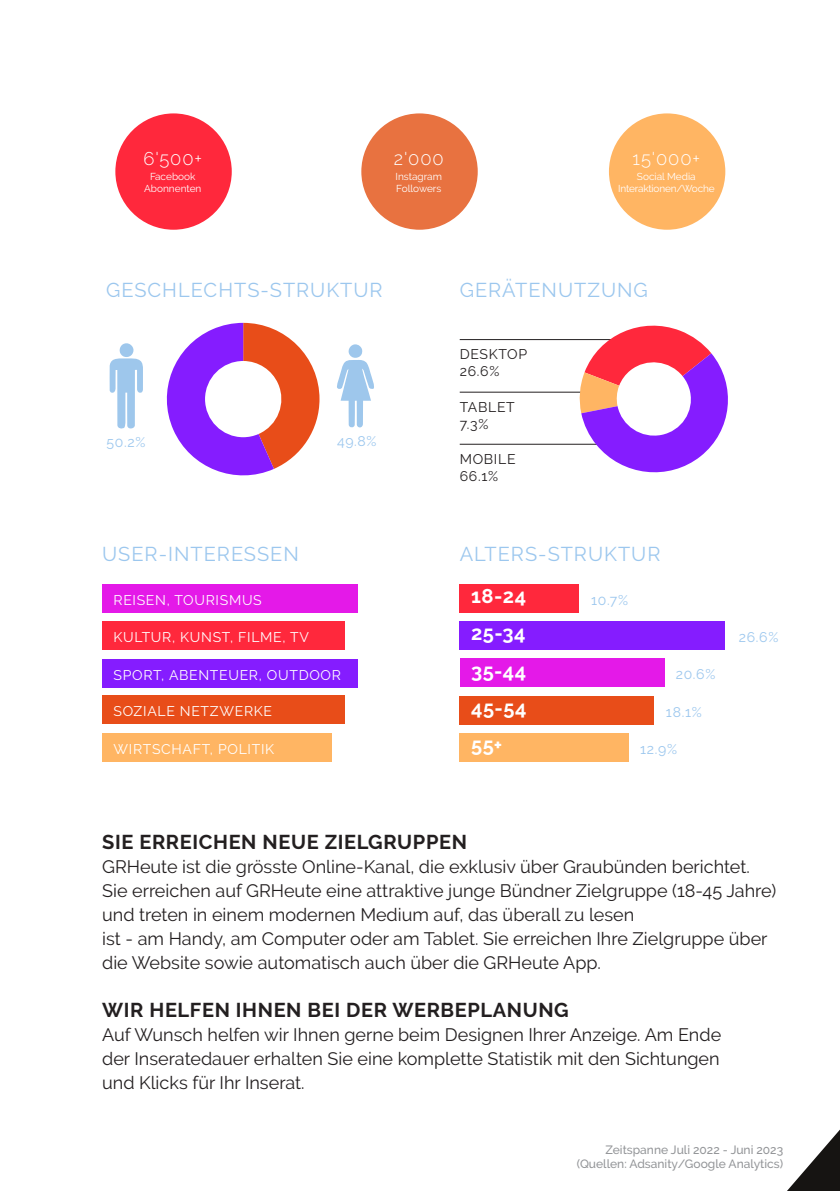
<style>
.page{position:relative;width:840px;height:1191px;background:#fff}
.page>*{position:absolute;margin:0;border:0;box-sizing:border-box;transform-origin:0 0}
.t1{font:20px "Raleway";letter-spacing:.05em;color:#9cc7ee}
.t2{font:700 20px "Raleway";letter-spacing:.03em;color:#231f20}
.t3{font:700 20px "Raleway";letter-spacing:.03em;color:#fff}
.t4{font:300 18.4px "Raleway";letter-spacing:.05em;color:#fff}
.t5{font:18px/24px "Raleway";color:#231f20}
.t6{font:14px "Raleway";letter-spacing:.05em;color:#fff}
.t7{font:14px "Raleway";letter-spacing:.05em;color:#9cc7ee}
.t8{font:14px/16.8px "Raleway";letter-spacing:.05em;color:#231f20}
.t9{font:500 12px "Raleway";color:#939598}
.t10{font:10px "Raleway";color:#fff}
.t11{font:10px "Raleway";letter-spacing:-.02em;color:#fff}
</style>
<div class="page">
<div style="left:459px;top:584px;width:120px;height:28px;background:#ff283c"></div>
<div style="left:459px;top:621px;width:265px;height:28px;background:#851cff"></div>
<div style="left:459px;top:659px;width:205px;height:28px;background:#e419e8"></div>
<div style="left:459px;top:696px;width:194px;height:28px;background:#e84d19"></div>
<div style="left:459px;top:733px;width:169px;height:28px;background:#ffb563"></div>
<svg style="left:109px;top:343px;width:34px;height:86px"></svg>
<hr style="left:459px;top:444px;width:194px;height:1px;background:#231f20">
<hr style="left:459px;top:392px;width:142px;height:1px;background:#231f20">
<hr style="left:459px;top:339px;width:194px;height:1px;background:#231f20">
<div style="left:102px;top:695px;width:243px;height:29px;background:#e84d19"></div>
<div style="left:102px;top:733px;width:230px;height:28px;background:#ffb563"></div>
<div style="left:102px;top:621px;width:243px;height:29px;background:#ff283c"></div>
<div style="left:102px;top:659px;width:256px;height:28px;background:#851cff"></div>
<div style="left:102px;top:584px;width:256px;height:29px;background:#e419e8"></div>
<div style="left:115px;top:113px;width:117px;height:117px;background:#ff283c;border-radius:50%"></div>
<div style="left:361px;top:113px;width:116px;height:117px;background:#e87240;border-radius:50%"></div>
<div style="left:608px;top:113px;width:117px;height:117px;background:#ffb563;border-radius:50%"></div>
<svg style="left:337px;top:344px;width:37px;height:84px"></svg>
<svg style="left:578px;top:325px;width:150px;height:148px"></svg>
<svg style="left:166px;top:323px;width:153px;height:153px"></svg>
<svg style="left:787px;top:1131px;width:52px;height:60px"></svg>
<p class="t4" style="left:143px;top:148px;width:60px">6'500+</p>
<p class="t10" style="left:150px;top:171px;width:47px">Facebook</p>
<p class="t10" style="left:144px;top:183px;width:59px">Abonnenten</p>
<p class="t4" style="left:393px;top:148px;width:51px">2'000</p>
<p class="t10" style="left:395px;top:171px;width:48px">Instagram</p>
<p class="t10" style="left:396px;top:183px;width:47px">Followers</p>
<p class="t4" style="left:632px;top:148px;width:69px">15'000+</p>
<p class="t10" style="left:636px;top:171px;width:60px">Social Media</p>
<p class="t11" style="left:617px;top:183px;width:98px">Interaktionen/Woche</p>
<p class="t1" style="left:106px;top:278px;width:278px">GESCHLECHTS-STRUKTUR</p>
<p class="t7" style="left:106px;top:434px;width:40px">50.2%</p>
<p class="t7" style="left:337px;top:433px;width:41px">49.8%</p>
<p class="t1" style="left:102px;top:542px;width:198px">USER-INTERESSEN</p>
<p class="t6" style="left:113px;top:592px;width:150px">REISEN, TOURISMUS</p>
<p class="t6" style="left:113px;top:629px;width:197px">KULTUR, KUNST, FILME, TV</p>
<p class="t6" style="left:113px;top:667px;width:229px">SPORT, ABENTEUER, OUTDOOR</p>
<p class="t6" style="left:113px;top:703px;width:160px">SOZIALE NETZWERKE</p>
<p class="t6" style="left:113px;top:741px;width:162px">WIRTSCHAFT, POLITIK</p>
<p class="t1" style="left:459px;top:278px;width:190px">GERÄTENUTZUNG</p>
<p class="t8" style="left:459px;top:346px;width:69px">DESKTOP<br>26.6%</p>
<p class="t8" style="left:459px;top:398px;width:57px">TABLET<br>7.3%</p>
<p class="t8" style="left:459px;top:451px;width:57px">MOBILE<br>66.1%</p>
<p class="t1" style="left:459px;top:542px;width:202px">ALTERS-STRUKTUR</p>
<p class="t3" style="left:471px;top:585px;width:57px">18-24</p>
<p class="t3" style="left:471px;top:622px;width:56px">25-34</p>
<p class="t3" style="left:471px;top:659px;width:57px">35-44</p>
<p class="t3" style="left:471px;top:696px;width:57px">45-54</p>
<p class="t3" style="left:471px;top:733px;width:33px">55+</p>
<p class="t7" style="left:590px;top:592px;width:39px">10.7%</p>
<p class="t7" style="left:675px;top:666px;width:41px">20.6%</p>
<p class="t7" style="left:665px;top:703px;width:37px">18.1%</p>
<p class="t7" style="left:639px;top:740px;width:38px">12.9%</p>
<p class="t7" style="left:738px;top:629px;width:41px">26.6%</p>
<p class="t2" style="left:102px;top:830px;width:366px">SIE ERREICHEN NEUE ZIELGRUPPEN</p>
<p class="t5" style="left:102px;top:854px;width:675px">GRHeute ist die grösste Online-Kanal, die exklusiv über Graubünden berichtet.<br>Sie erreichen auf GRHeute eine attraktive junge Bündner Zielgruppe (18-45 Jahre) und treten in einem modernen Medium auf, das überall zu lesen</p>
<p class="t5" style="left:102px;top:926px;width:666px">ist - am Handy, am Computer oder am Tablet. Sie erreichen Ihre Zielgruppe über die Website sowie automatisch auch über die GRHeute App.</p>
<p class="t2" style="left:102px;top:998px;width:468px">WIR HELFEN IHNEN BEI DER WERBEPLANUNG</p>
<p class="t5" style="left:102px;top:1022px;width:620px;text-align:justify">Auf Wunsch helfen wir Ihnen gerne beim Designen Ihrer Anzeige. Am Ende der Inseratedauer erhalten Sie eine komplette Statistik mit den Sichtungen und Klicks für Ihr Inserat.</p>
<p class="t9" style="left:605px;top:1143px;width:179px">Zeitspanne Juli 2022 - Juni 2023</p>
<p class="t9" style="left:576px;top:1157px;width:208px">(Quellen: Adsanity/Google Analytics)</p>
</div>
